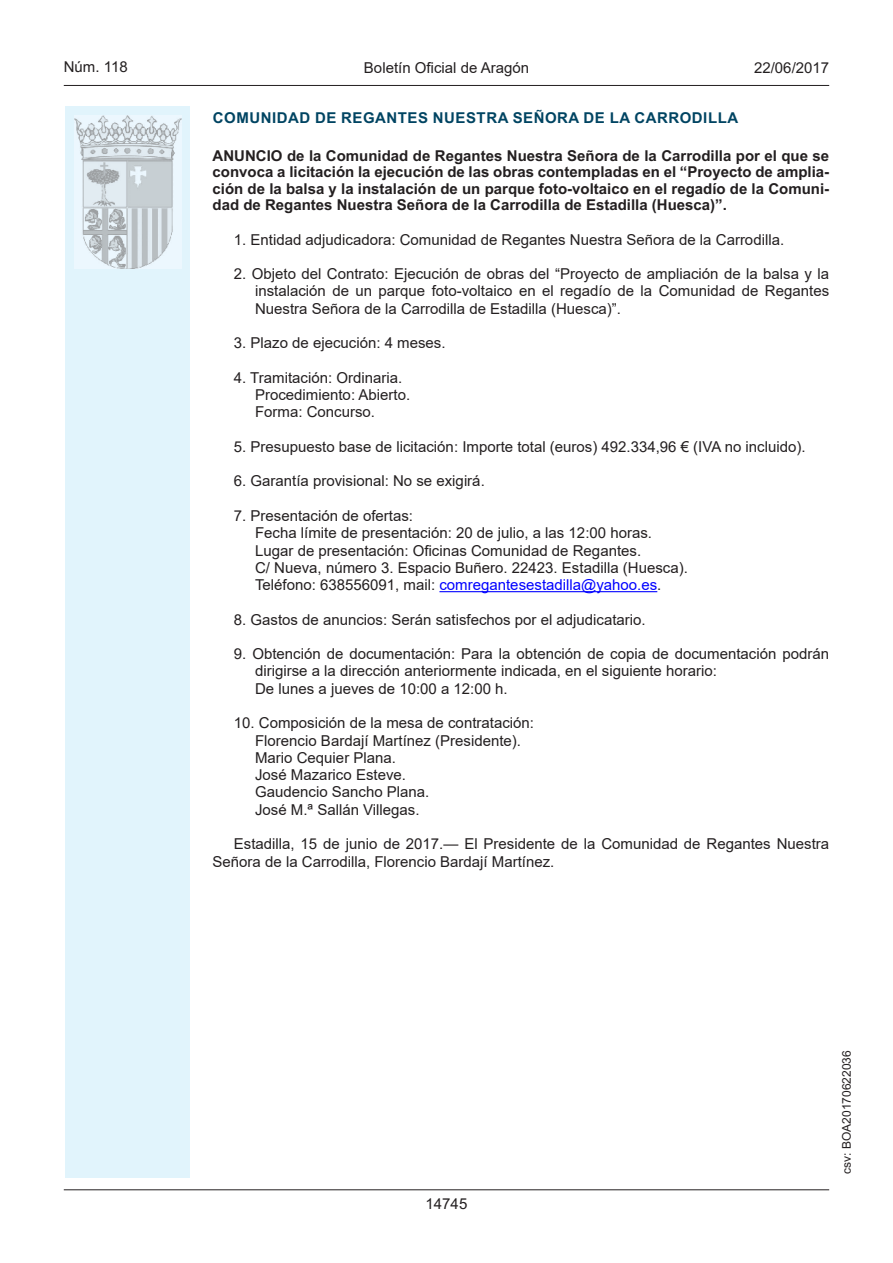
<style>
.page{position:relative;width:893px;height:1263px;background:#fff}
.page>*{position:absolute;margin:0;border:0;box-sizing:border-box;transform-origin:0 0}
.inicio_de_parrafo{font:15px/17.2px "Arial";color:#231f20}
.Sangrado_04{font:15px "Arial";color:#231f20}
.Sangrado_01{font:15px/17.2px "Arial";color:#231f20;text-align:justify}
.Titulo_text{font:700 15px/16.5px "Arial";color:#231f20;text-align:justify}
.Sangrado_04-2{font:15px "Arial";color:#00f}
.emisor_text{font:700 15px "Arial";letter-spacing:.035em;color:#004462}
.estilo_head-c{font:15px "Arial";color:#231f20}
.estilo_head-d{font:15px "Arial MT2";color:#231f20}
.estilo_head-i{font:15px "Arial MT2";color:#231f20}
.numero_pagina{font:15px "Arial MT2";color:#231f20}
.estilo_head-i-2{font:12px "Arial MT2";color:#231f20}
.s1{color:#231f20}
.s2{font-family:"Arial MT2";color:#231f20}
</style>
<div class="page">
<div style="left:65px;top:106px;width:125px;height:1072px;background:#e1f4fc"></div>
<img style="left:75px;top:115px;width:106px;height:153px">
<hr style="left:64px;top:85px;width:765px;height:1px;background:#231f20">
<hr style="left:64px;top:1189px;width:765px;height:1px;background:#231f20">
<hr style="left:439px;top:591px;width:218px;height:1px;background:#00f">
<p class="estilo_head-i" style="left:64px;top:57px;width:65px">Núm. 118</p>
<p class="estilo_head-c" style="left:364px;top:57px;width:167px">Boletín Oficial de Aragón</p>
<p class="estilo_head-d" style="left:754px;top:57px;width:77px">22/06/2017</p>
<p class="emisor_text" style="left:213px;top:107px;width:527px">COMUNIDAD DE REGANTES NUESTRA SEÑORA DE LA CARRODILLA</p>
<p class="Titulo_text" style="left:213px;top:147px;width:618px">ANUNCIO de la Comunidad de Regantes Nuestra Señora de la Carrodilla por el que se convoca a licitación la ejecución de las obras contempladas en el “Proyecto de amplia&shy;ción de la balsa y la instalación de un parque foto-voltaico en el regadío de la Comuni&shy;dad de Regantes Nuestra Señora de la Carrodilla de Estadilla (Huesca)”.</p>
<p class="inicio_de_parrafo" style="left:234px;top:231px;width:552px">1. Entidad adjudicadora: Comunidad de Regantes Nuestra Señora de la Carrodilla.</p>
<p class="Sangrado_01" style="left:255px;top:265px;width:576px;text-indent:-21px">2. Objeto del Contrato: Ejecución de obras del “Proyecto de ampliación de la balsa y la instalación de un parque foto-voltaico en el regadío de la Comunidad de Regantes Nuestra Señora de la Carrodilla de Estadilla (Huesca)”.</p>
<p class="inicio_de_parrafo" style="left:234px;top:334px;width:213px">3. Plazo de ejecución: 4 meses.</p>
<p class="inicio_de_parrafo" style="left:234px;top:369px;width:170px">4. Tramitación: Ordinaria.</p>
<p class="Sangrado_04" style="left:255px;top:384px;width:157px">Procedimiento: Abierto.</p>
<p class="Sangrado_04" style="left:255px;top:402px;width:122px">Forma: Concurso.</p>
<p class="inicio_de_parrafo" style="left:234px;top:438px;width:573px">5. Presupuesto base de licitación: Importe total (euros) 492.334,96 € (IVA no incluido).</p>
<p class="inicio_de_parrafo" style="left:234px;top:472px;width:252px">6. Garantía provisional: No se exigirá.</p>
<p class="inicio_de_parrafo" style="left:234px;top:507px;width:181px">7. Presentación de ofertas:</p>
<p class="Sangrado_04" style="left:255px;top:523px;width:398px">Fecha límite de presentación: 20 de julio, a las 12:00 horas.</p>
<p class="Sangrado_04" style="left:255px;top:540px;width:388px">Lugar de presentación: Oficinas Comunidad de Regantes.</p>
<p class="Sangrado_04" style="left:255px;top:557px;width:434px">C/ Nueva, número 3. Espacio Buñero. 22423. Estadilla (Huesca).</p>
<p class="Sangrado_04-2" style="left:255px;top:574px;width:408px"><span class="s1">Teléfono: 638556091, mail:</span> comregantesestadilla@yahoo.es<span class="s2">.</span></p>
<p class="inicio_de_parrafo" style="left:234px;top:611px;width:413px">8. Gastos de anuncios: Serán satisfechos por el adjudicatario.</p>
<p class="Sangrado_01" style="left:255px;top:645px;width:576px;text-indent:-21px">9. Obtención de documentación: Para la obtención de copia de documentación podrán dirigirse a la dirección anteriormente indicada, en el siguiente horario:</p>
<p class="Sangrado_04" style="left:255px;top:678px;width:254px">De lunes a jueves de 10:00 a 12:00 h.</p>
<p class="inicio_de_parrafo" style="left:234px;top:714px;width:302px">10. Composición de la mesa de contratación:</p>
<p class="Sangrado_04" style="left:255px;top:730px;width:267px">Florencio Bardají Martínez (Presidente).</p>
<p class="Sangrado_04" style="left:255px;top:747px;width:142px">Mario Cequier Plana.</p>
<p class="Sangrado_04" style="left:255px;top:764px;width:152px">José Mazarico Esteve.</p>
<p class="Sangrado_04" style="left:255px;top:782px;width:176px">Gaudencio Sancho Plana.</p>
<p class="Sangrado_04" style="left:255px;top:799px;width:166px">José M.ª Sallán Villegas.</p>
<p class="inicio_de_parrafo" style="left:213px;top:835px;width:618px;text-indent:21px">Estadilla, 15 de junio de 2017.— El Presidente de la Comunidad de Regantes Nuestra<br>Señora de la Carrodilla, Florencio Bardají Martínez.</p>
<p class="numero_pagina" style="left:426px;top:1193px;width:43px">14745</p>
<p class="estilo_head-i-2" style="left:838px;top:1174px;width:125px;rotate:-90deg">csv: BOA20170622036</p>
</div>
